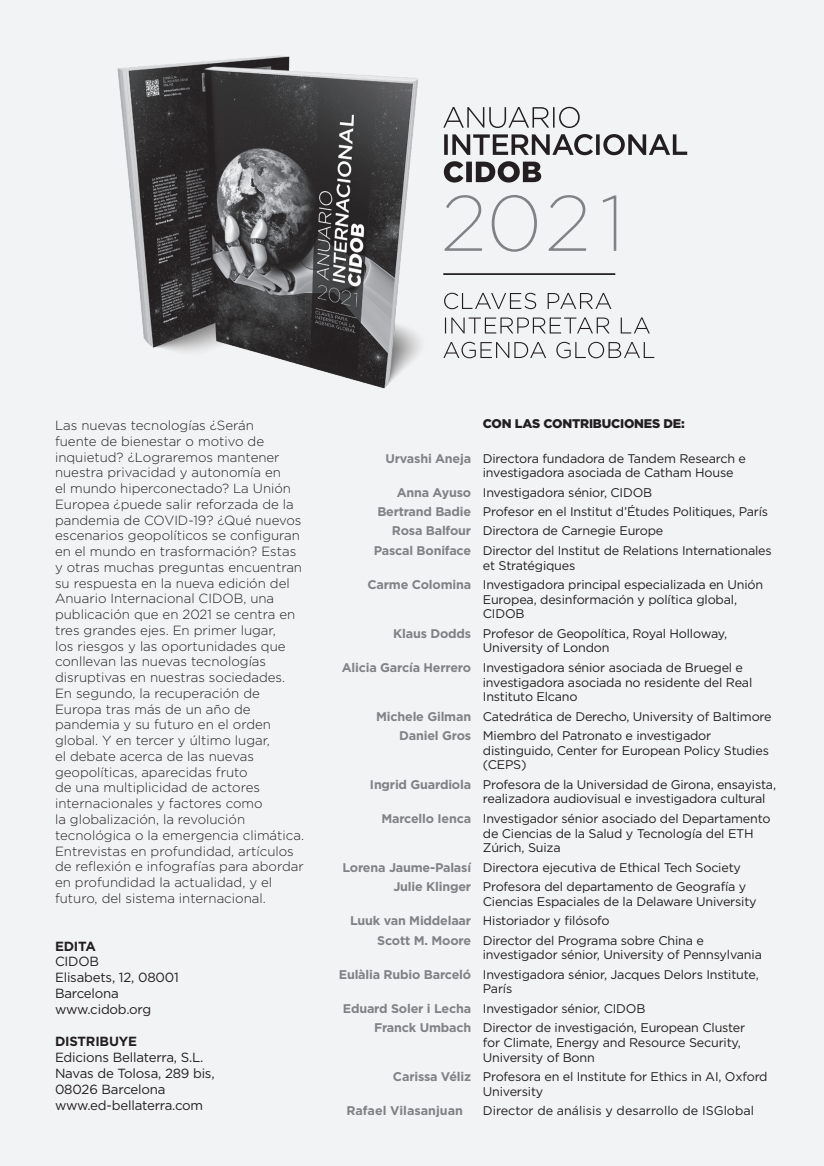
<style>
.page{position:relative;width:824px;height:1166px;background:#fff}
.page>*{position:absolute;margin:0;border:0;box-sizing:border-box;transform-origin:0 0}
.t1{font:200 78.4px "Gotham";color:#808285}
.t2{font:300 13.3px/15.8px "Gotham";color:#231f20}
.t3{font:13.3px/15.9px "Gotham";letter-spacing:-.015em;color:#231f20}
.t4{font:700 13.3px "Gotham";letter-spacing:-.015em;color:#231f20}
.t5{font:12.6px/14.7px "Gotham";letter-spacing:-.015em;color:#231f20}
.t6{font:900 12.6px "Gotham";letter-spacing:-.015em;color:#231f20}
.t7{font:700 12.6px "Gotham";color:#808285}
.s1{font-weight:700;color:#808285}
</style>
<div class="page">
<div style="left:1px;top:0;width:822px;height:1166px;background:#f2f3f4"></div>
<img style="left:117px;top:55px;width:470px;height:334px">
<svg style="left:443px;top:342px;width:211px;height:16px"></svg>
<svg style="left:445px;top:317px;width:204px;height:16px"></svg>
<svg style="left:444px;top:293px;width:167px;height:16px"></svg>
<svg style="left:443px;top:107px;width:136px;height:21px"></svg>
<svg style="left:444px;top:134px;width:243px;height:21px"></svg>
<svg style="left:444px;top:161px;width:97px;height:22px"></svg>
<hr style="left:443px;top:273px;width:172px;height:2px;background:#231f20">
<h1 class="t1" style="left:441px;top:174px;width:185px">2021</h1>
<p class="t2" style="left:55px;top:417px;width:250px">Las nuevas tecnologías ¿Serán<br>fuente de bienestar o motivo de inquietud? ¿Lograremos mantener nuestra privacidad y autonomía en<br>el mundo hiperconectado? La Unión Europea ¿puede salir reforzada de la pandemia de COVID-19? ¿Qué nuevos escenarios geopolíticos se configuran en el mundo en trasformación? Estas y otras muchas preguntas encuentran su respuesta en la nueva edición del Anuario Internacional CIDOB, una publicación que en 2021 se centra en tres grandes ejes. En primer lugar,<br>los riesgos y las oportunidades que conllevan las nuevas tecnologías disruptivas en nuestras sociedades.<br>En segundo, la recuperación de Europa tras más de un año de pandemia y su futuro en el orden global. Y en tercer y último lugar,<br>el debate acerca de las nuevas geopolíticas, aparecidas fruto<br>de una multiplicidad de actores internacionales y factores como<br>la globalización, la revolución tecnológica o la emergencia climática.<br>Entrevistas en profundidad, artículos de reflexión e infografías para abordar en profundidad la actualidad, y el futuro, del sistema internacional.</p>
<p class="t4" style="left:55px;top:937px;width:42px">EDITA</p>
<p class="t3" style="left:55px;top:953px;width:125px">CIDOB<br>Elisabets, 12, 08001<br>Barcelona www.cidob.org</p>
<p class="t4" style="left:55px;top:1032px;width:83px">DISTRIBUYE</p>
<p class="t3" style="left:55px;top:1049px;width:161px">Edicions Bellaterra, S.L.<br>Navas de Tolosa, 289 bis,<br>08026 Barcelona www.ed-bellaterra.com</p>
<p class="t6" style="left:483px;top:415px;width:203px">CON LAS CONTRIBUCIONES DE:</p>
<p class="t5" style="left:483px;top:450px;width:265px;text-indent:-97px"><span class="s1">Urvashi Aneja</span> Directora fundadora de Tandem Research e investigadora asociada de Catham House</p>
<p class="t5" style="left:396px;top:484px;width:257px"><span class="s1">Anna Ayuso</span> Investigadora sénior, CIDOB</p>
<p class="t5" style="left:377px;top:504px;width:392px"><span class="s1">Bertrand Badie</span> Profesor en el Institut d’Études Politiques, París</p>
<p class="t5" style="left:392px;top:523px;width:273px"><span class="s1">Rosa Balfour</span> Directora de Carnegie Europe</p>
<p class="t5" style="left:374px;top:543px;width:399px"><span class="s1">Pascal Boniface</span> Director del Institut de Relations Internationales</p>
<p class="t5" style="left:367px;top:555px;width:397px;line-height:19.4px;text-indent:115px">et Stratégiques<br><span class="s1">Carme Colomina</span> Investigadora principal especializada en Unión</p>
<p class="t5" style="left:483px;top:591px;width:256px">Europea, desinformación y política global,<br>CIDOB</p>
<p class="t5" style="left:483px;top:626px;width:246px;text-indent:-90px"><span class="s1">Klaus Dodds</span> Profesor de Geopolítica, Royal Holloway,<br>University of London</p>
<p class="t5" style="left:483px;top:660px;width:271px;text-indent:-141px"><span class="s1">Alicia García Herrero</span> Investigadora sénior asociada de Bruegel e investigadora asociada no residente del Real<br>Instituto Elcano</p>
<p class="t5" style="left:399px;top:706px;width:374px;line-height:19.4px;text-indent:-23px"><span class="s1">Michele Gilman</span> Catedrática de Derecho, University of Baltimore<br><span class="s1">Daniel Gros</span> Miembro del Patronato e investigador</p>
<p class="t5" style="left:483px;top:742px;width:287px">distinguido, Center for European Policy Studies (CEPS)</p>
<p class="t5" style="left:483px;top:777px;width:295px;text-indent:-113px"><span class="s1">Ingrid Guardiola</span> Profesora de la Universidad de Girona, ensayista, realizadora audiovisual e investigadora cultural</p>
<p class="t5" style="left:483px;top:811px;width:289px;text-indent:-101px"><span class="s1">Marcello Ienca</span> Investigador sénior asociado del Departamento de Ciencias de la Salud y Tecnología del ETH<br>Zúrich, Suiza</p>
<p class="t5" style="left:393px;top:857px;width:354px;line-height:19.4px;text-indent:-51px"><span class="s1">Lorena Jaume-Palasí</span> Directora ejecutiva de Ethical Tech Society<br><span class="s1">Julie Klinger</span> Profesora del departamento de Geografía y</p>
<p class="t5" style="left:483px;top:894px;width:275px">Ciencias Espaciales de la Delaware University</p>
<p class="t5" style="left:350px;top:913px;width:261px"><span class="s1">Luuk van Middelaar</span> Historiador y filósofo</p>
<p class="t5" style="left:377px;top:932px;width:328px"><span class="s1">Scott M. Moore</span> Director del Programa sobre China e</p>
<p class="t5" style="left:339px;top:945px;width:424px;line-height:19.4px;text-align:right">investigador sénior, University of Pennsylvania<br><span class="s1">Eulàlia Rubio Barceló</span> Investigadora sénior, Jacques Delors Institute,</p>
<p class="t5" style="left:483px;top:981px;width:31px">París</p>
<p class="t5" style="left:343px;top:1001px;width:304px"><span class="s1">Eduard Soler i Lecha</span> Investigador sénior, CIDOB</p>
<p class="t5" style="left:374px;top:1020px;width:372px"><span class="s1">Franck Umbach</span> Director de investigación, European Cluster</p>
<p class="t5" style="left:483px;top:1035px;width:259px">for Climate, Energy and Resource Security,<br>University of Bonn</p>
<p class="t5" style="left:483px;top:1069px;width:286px;text-indent:-90px"><span class="s1">Carissa Véliz</span> Profesora en el Institute for Ethics in AI, Oxford<br>University</p>
<p class="t7" style="left:346px;top:1102px;width:118px">Rafael Vilasanjuan</p>
<p class="t5" style="left:483px;top:1103px;width:273px">Director de análisis y desarrollo de ISGlobal</p>
</div>
